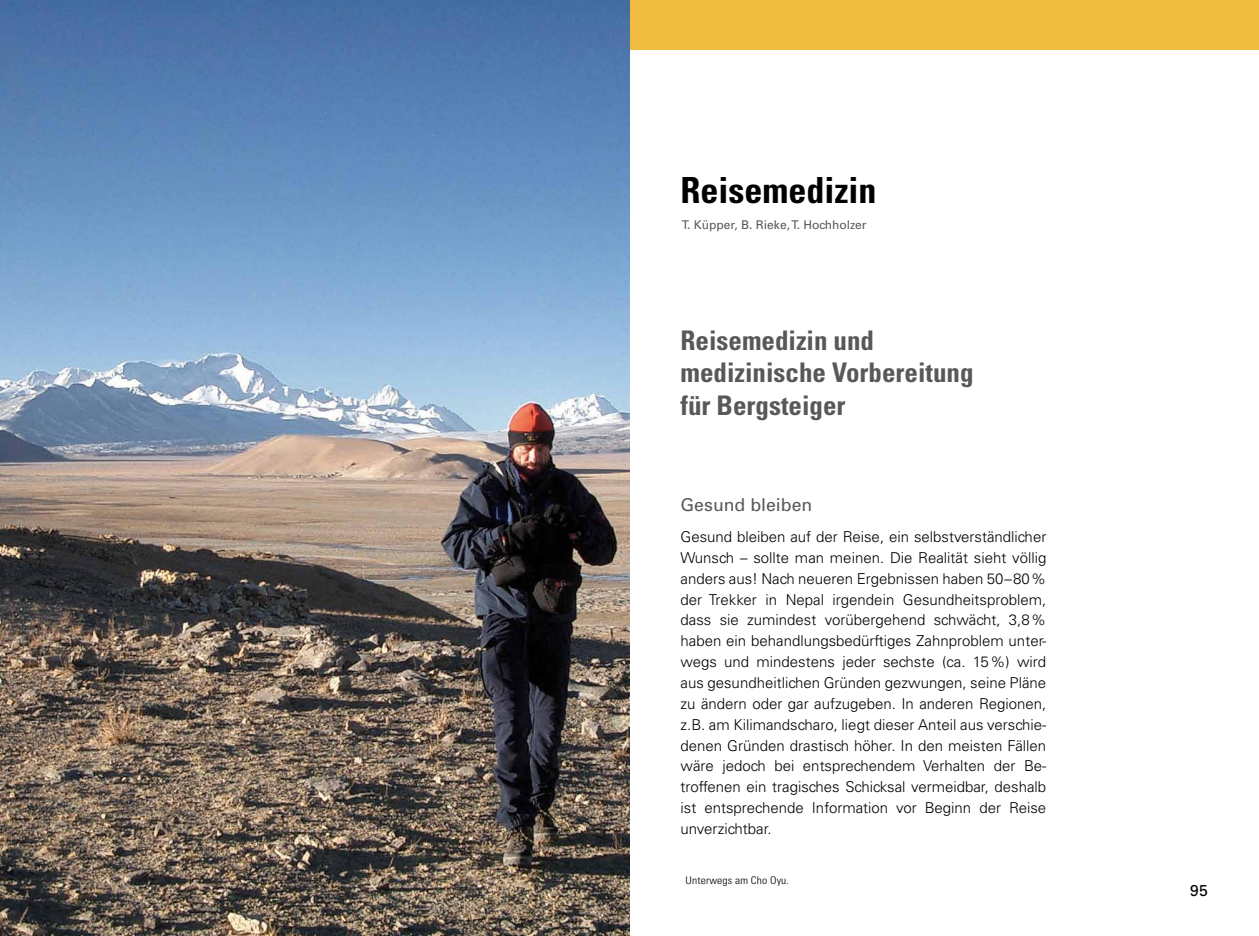
<style>
.page{position:relative;width:1259px;height:936px;background:#fff}
.page>*{position:absolute;margin:0;border:0;box-sizing:border-box;transform-origin:0 0}
.t1{font:700 condensed 36px "Univers";color:#000}
.t2{font:700 condensed 27px/32.4px "Univers";color:#58585a}
.t3{font:17.7px "Univers";color:#58585a}
.t4{font:15.75px "Univers";color:#000}
.t5{font:300 15px/20.9px "Univers";color:#000}
.t6{font:12px "Univers";color:#58585a}
.t7{font:300 condensed 10.5px "Univers";letter-spacing:.01em;color:#000;scale:1.1 1}
</style>
<div class="page">
<div style="left:0;top:0;width:1259px;height:49px;background:#efbc40"></div>
<img style="left:0;top:0;width:629px;height:935px">
<p class="t1" style="left:680px;top:168px;width:198px">Reisemedizin</p>
<p class="t6" style="left:682px;top:218px;width:186px">T. Küpper, B. Rieke, T. Hochholzer</p>
<p class="t2" style="left:680px;top:324px;width:295px">Reisemedizin und medizinische Vorbereitung für Bergsteiger</p>
<p class="t3" style="left:680px;top:494px;width:133px">Gesund bleiben</p>
<p class="t5" style="left:680px;top:526px;width:367px">Gesund bleiben auf der Reise, ein selbstverständlicher Wunsch – sollte man meinen. Die Realität sieht völlig anders aus! Nach neueren Ergebnissen haben 50–80% der Trekker in Nepal irgendein Gesundheitsproblem, dass sie zumindest vorübergehend schwächt, 3,8% haben ein behandlungsbedürftiges Zahnproblem unter&shy;wegs und mindestens jeder sechste (ca. 15%) wird aus gesundheitlichen Gründen gezwungen, seine Pläne zu ändern oder gar aufzugeben. In anderen Regionen, z.B. am Kilimandscharo, liegt dieser Anteil aus verschie&shy;denen Gründen drastisch höher. In den meisten Fällen wäre jedoch bei entsprechendem Verhalten der Be-- troffenen ein tragisches Schicksal vermeidbar, deshalb ist entsprechende Information vor Beginn der Reise unverzichtbar.</p>
<p class="t7" style="left:685px;top:873px;width:96px">Unterwegs am Cho Oyu.</p>
<p class="t4" style="left:1190px;top:881px;width:19px">95</p>
</div>
